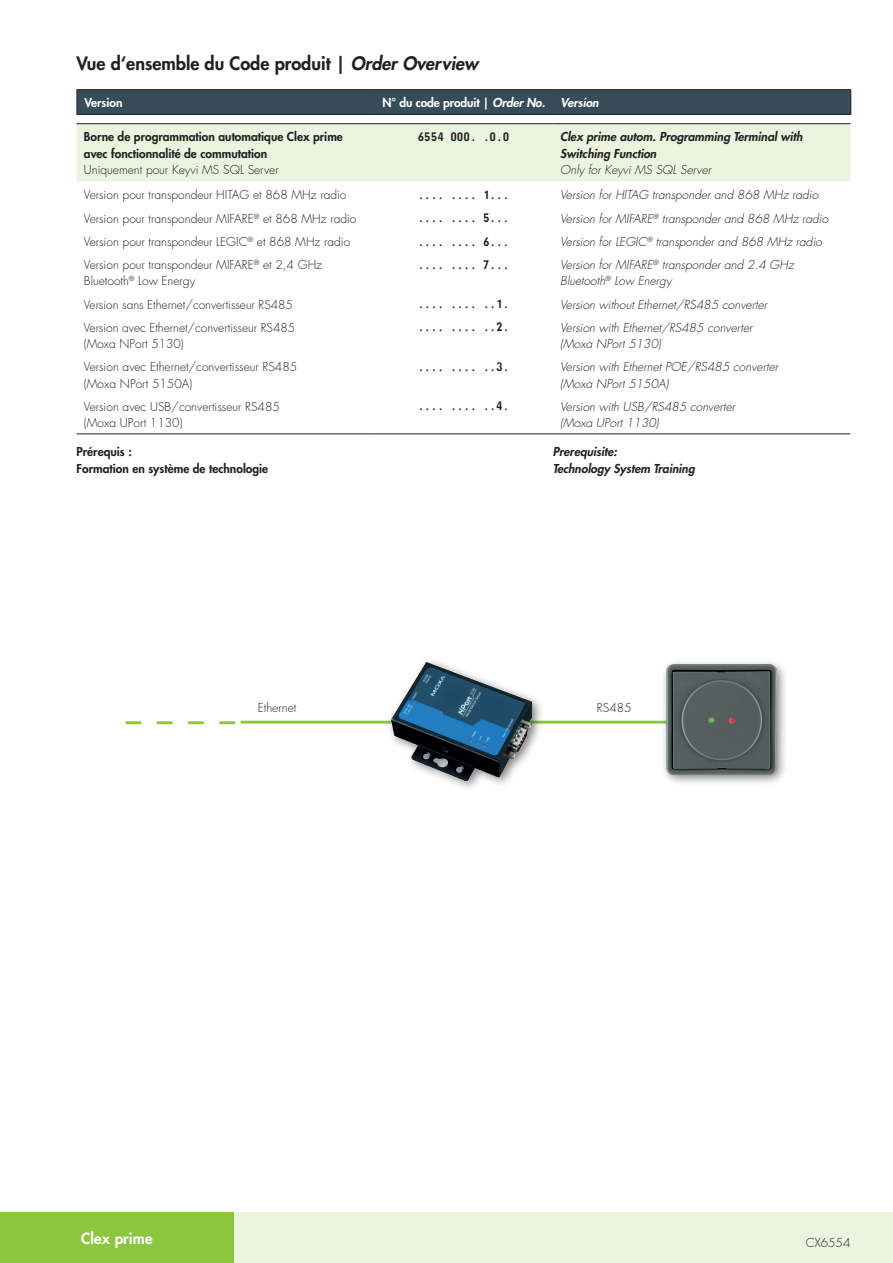
<style>
.page{position:relative;width:893px;height:1263px;background:#fff}
.page>*{position:absolute;margin:0;border:0;box-sizing:border-box;transform-origin:0 0}
.t1{font:800 18px "Futura Std";color:#231f20}
.t2{font:800 15px "Futura Std";letter-spacing:.01em;color:#fff}
.t3{font:300 12px "Futura Std";color:#231f20}
.t4{font:italic 300 12px "Futura Std";color:#231f20}
.t5{font:800 12px/16.5px "Futura Std";color:#231f20}
.t6{font:12px "Monofonto";color:#231f20;scale:1.1 1}
.t7{font:italic 800 12px "Futura Std";color:#231f20}
.t8{font:800 12px "Futura Std";letter-spacing:-.01em;color:#fff}
.t9{font:italic 800 12px "Futura Std";color:#fff}
.s1{font-style:italic}
</style>
<div class="page">
<div style="left:0;top:1212px;width:893px;height:51px;background:#ebf4de"></div>
<div style="left:0;top:1212px;width:234px;height:51px;background:#8bc63e"></div>
<hr style="left:77px;top:89px;width:298px;height:1px;background:#231f20">
<hr style="left:375px;top:89px;width:178px;height:1px;background:#231f20">
<hr style="left:553px;top:89px;width:298px;height:1px;background:#231f20">
<hr style="left:77px;top:114px;width:298px;height:1px;background:#231f20">
<hr style="left:375px;top:114px;width:178px;height:1px;background:#231f20">
<hr style="left:553px;top:114px;width:298px;height:1px;background:#231f20">
<div style="left:77px;top:90px;width:774px;height:24px;background:#364d59"></div>
<div style="left:77px;top:124px;width:773px;height:57px;background:#ebf4de"></div>
<hr style="left:77px;top:123px;width:297px;height:1px;background:#231f20">
<hr style="left:374px;top:123px;width:179px;height:1px;background:#231f20">
<hr style="left:553px;top:123px;width:297px;height:1px;background:#231f20">
<hr style="left:77px;top:433px;width:297px;height:1px;background:#231f20">
<hr style="left:374px;top:433px;width:179px;height:1px;background:#231f20">
<hr style="left:553px;top:433px;width:297px;height:1px;background:#231f20">
<svg style="left:126px;top:721px;width:109px;height:3px"></svg>
<hr style="left:502px;top:721px;width:198px;height:2px;background:#8bc63e">
<hr style="left:240px;top:721px;width:170px;height:2px;background:#8bc63e">
<div style="left:386px;top:657px;width:157px;height:135px;background:#231f20;opacity:.6"></div>
<img style="left:392px;top:662px;width:139px;height:118px">
<div style="left:661px;top:659px;width:127px;height:127px;background:#231f20;opacity:.6"></div>
<img style="left:667px;top:665px;width:109px;height:109px">
<p class="t1" style="left:77px;top:52px;width:403px">Vue d‘ensemble du Code produit | <span class="s1">Order Overview</span></p>
<p class="t8" style="left:84px;top:95px;width:40px">Version</p>
<p class="t8" style="left:382px;top:95px;width:164px">N° du code produit | <span class="s1">Order No.</span></p>
<p class="t9" style="left:561px;top:95px;width:40px">Version</p>
<p class="t5" style="left:84px;top:128px;width:260px">Borne de programmation automatique Clex prime avec fonctionnalité de commutation</p>
<p class="t3" style="left:84px;top:162px;width:196px">Uniquement pour Keyvi MS SQL Server</p>
<p class="t6" style="left:418px;top:129px;width:85px">6554 000. .0.0</p>
<p class="t7" style="left:560px;top:129px;width:244px">Clex prime autom. Programming Terminal with</p>
<p class="t7" style="left:560px;top:145px;width:98px">Switching Function</p>
<p class="t4" style="left:560px;top:162px;width:152px">Only for Keyvi MS SQL Server</p>
<p class="t3" style="left:84px;top:187px;width:264px">Version pour transpondeur HITAG et 868 MHz radio</p>
<p class="t6" style="left:418px;top:187px;width:85px">.... .... 1...</p>
<p class="t4" style="left:560px;top:187px;width:260px">Version for HITAG transponder and 868 MHz radio</p>
<p class="t3" style="left:84px;top:211px;width:274px">Version pour transpondeur MIFARE<sup>®</sup> et 868 MHz radio</p>
<p class="t6" style="left:418px;top:211px;width:85px">.... .... 5...</p>
<p class="t4" style="left:560px;top:211px;width:270px">Version for MIFARE<sup>®</sup> transponder and 868 MHz radio</p>
<p class="t3" style="left:84px;top:234px;width:268px">Version pour transpondeur LEGIC<sup>®</sup> et 868 MHz radio</p>
<p class="t6" style="left:418px;top:234px;width:85px">.... .... 6...</p>
<p class="t4" style="left:560px;top:234px;width:263px">Version for LEGIC<sup>®</sup> transponder and 868 MHz radio</p>
<p class="t3" style="left:84px;top:257px;width:240px">Version pour transpondeur MIFARE<sup>®</sup> et 2,4 GHz</p>
<p class="t3" style="left:84px;top:274px;width:113px">Bluetooth<sup>®</sup> Low Energy</p>
<p class="t6" style="left:418px;top:257px;width:85px">.... .... 7...</p>
<p class="t4" style="left:560px;top:257px;width:235px">Version for MIFARE<sup>®</sup> transponder and 2.4 GHz</p>
<p class="t4" style="left:560px;top:274px;width:113px">Bluetooth<sup>®</sup> Low Energy</p>
<p class="t3" style="left:84px;top:297px;width:210px">Version sans Ethernet/convertisseur RS485</p>
<p class="t6" style="left:418px;top:297px;width:85px">.... .... ..1.</p>
<p class="t4" style="left:560px;top:297px;width:208px">Version without Ethernet/RS485 converter</p>
<p class="t3" style="left:84px;top:320px;width:213px">Version avec Ethernet/convertisseur RS485</p>
<p class="t3" style="left:84px;top:336px;width:101px">(Moxa NPort 5130)</p>
<p class="t6" style="left:418px;top:320px;width:85px">.... .... ..2.</p>
<p class="t4" style="left:560px;top:320px;width:194px">Version with Ethernet/RS485 converter</p>
<p class="t4" style="left:560px;top:336px;width:102px">(Moxa NPort 5130)</p>
<p class="t3" style="left:84px;top:359px;width:215px">Version avec Ethernet/convertisseur RS485</p>
<p class="t3" style="left:84px;top:376px;width:110px">(Moxa NPort 5150A)</p>
<p class="t6" style="left:418px;top:359px;width:85px">.... .... ..3.</p>
<p class="t4" style="left:560px;top:359px;width:219px">Version with Ethernet POE/RS485 converter</p>
<p class="t4" style="left:560px;top:376px;width:110px">(Moxa NPort 5150A)</p>
<p class="t3" style="left:84px;top:399px;width:197px">Version avec USB/convertisseur RS485</p>
<p class="t3" style="left:84px;top:416px;width:100px">(Moxa UPort 1130)</p>
<p class="t6" style="left:418px;top:399px;width:85px">.... .... ..4.</p>
<p class="t4" style="left:560px;top:399px;width:176px">Version with USB/RS485 converter</p>
<p class="t4" style="left:560px;top:416px;width:100px">(Moxa UPort 1130)</p>
<p class="t5" style="left:77px;top:444px;width:57px">Prérequis :</p>
<p class="t5" style="left:77px;top:460px;width:193px">Formation en système de technologie</p>
<p class="t7" style="left:553px;top:444px;width:66px">Prerequisite:</p>
<p class="t7" style="left:553px;top:461px;width:143px">Technology System Training</p>
<p class="t3" style="left:258px;top:700px;width:40px">Ethernet</p>
<p class="t3" style="left:597px;top:700px;width:36px">RS485</p>
<p class="t2" style="left:81px;top:1228px;width:73px">Clex prime</p>
<p class="t3" style="left:806px;top:1235px;width:46px">CX6554</p>
</div>
